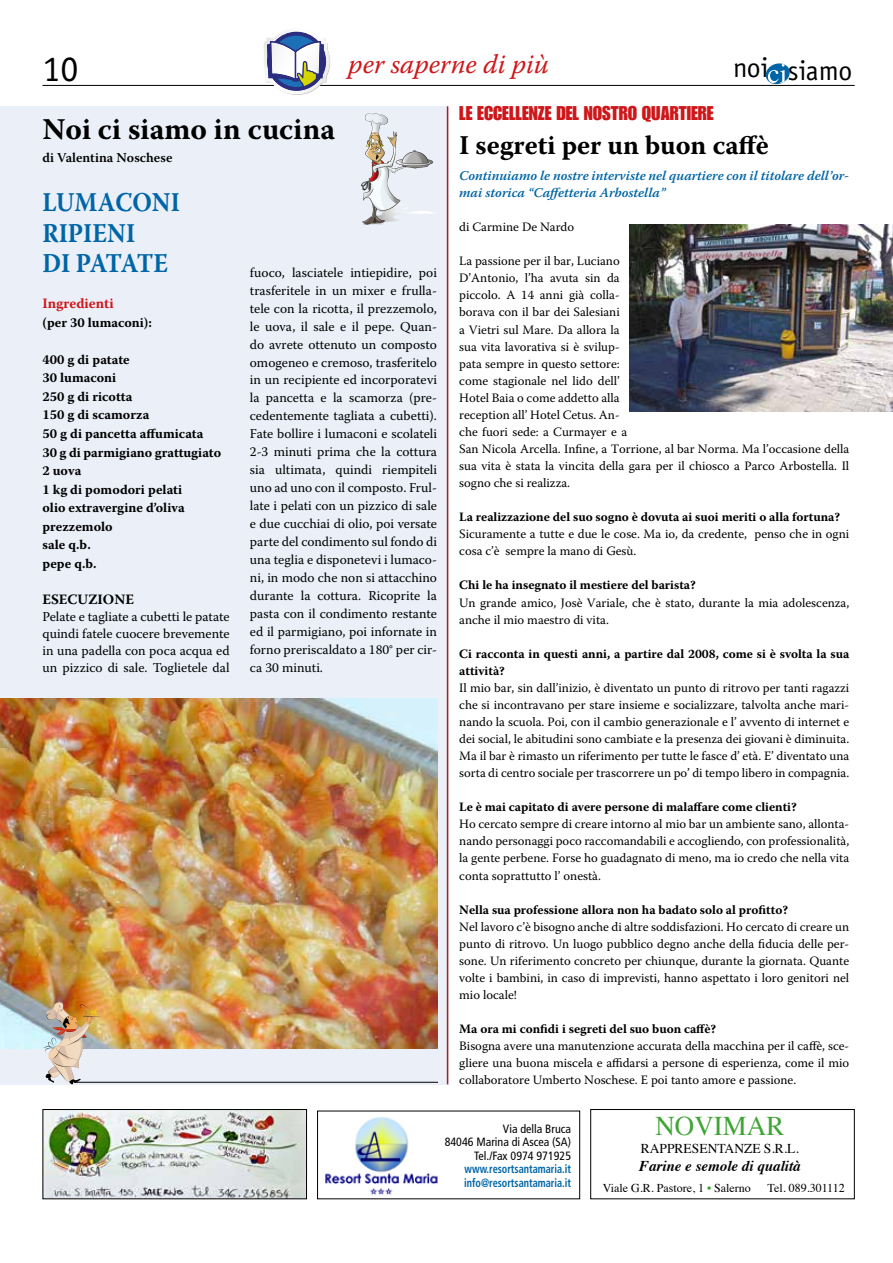
<style>
.page{position:relative;width:893px;height:1263px;background:#fff}
.page>*{position:absolute;margin:0;border:0;box-sizing:border-box;transform-origin:0 0}
.t1{font:36px "Officina Sans Std";color:#000}
.t2{font:700 30px "Warnock Pro";color:#000}
.t3{font:27.75px "Officina Sans Std";letter-spacing:-.01em;color:#000}
.t4{font:700 27px/30.6px "Warnock Pro";color:#0065a6;scale:.9 1}
.t5{font:700 27px "Warnock Pro";color:#000}
.t6{font:italic 27px "Warnock Pro";color:#cd171a}
.t7{font:27px "Times";color:#3fa535}
.t8{font:19.5px "Impact LT Std";color:#cd171a}
.t9{font:italic 700 15px "Times";color:#000}
.t10{font:700 14.25px "Warnock Pro";color:#cd171a}
.t11{font:700 14.25px "Warnock Pro";color:#000}
.t12{font:13.5px/18px "Warnock Pro";color:#000;text-align:justify}
.t13{font:700 13.5px/18.6px "Warnock Pro";color:#000}
.t14{font:italic 600 13.5px/17.1px "Warnock Pro";color:#0065a6}
.t15{font:13.5px "Times";color:#000}
.t16{font:600 13.5px "Warnock Pro";color:#000}
.t17{font:12.75px/17.1px "Warnock Pro";color:#000;text-align:justify}
.t18{font:700 12.75px/17.1px "Warnock Pro";color:#000}
.t19{font:condensed 12px/13.5px "Frutiger LT Std";color:#000;text-align:right}
.t20{font:700 condensed 12px/13.5px "Frutiger LT Std";color:#0065a6;scale:.85 1}
.t21{font:12px "Times";color:#000}
.s1{color:#3fa535}
</style>
<div class="page">
<hr style="left:43px;top:85px;width:812px;height:1px;background:#000">
<svg style="left:764px;top:63px;width:27px;height:23px"></svg>
<div style="left:0;top:106px;width:449px;height:842px;background:#eaeff8"></div>
<div style="left:0;top:938px;width:449px;height:146px;background:#eaeff8"></div>
<svg style="left:361px;top:113px;width:72px;height:112px"></svg>
<svg style="left:264px;top:30px;width:66px;height:65px"></svg>
<img style="left:45px;top:1111px;width:260px;height:86px">
<div style="left:43px;top:1109px;width:264px;height:90px;border:1px solid #000"></div>
<img style="left:325px;top:1117px;width:113px;height:78px">
<div style="left:590px;top:1109px;width:265px;height:90px;border:1px solid #000"></div>
<hr style="left:447px;top:106px;width:1px;height:978px;background:#bb1818">
<img style="left:0;top:699px;width:437px;height:349px">
<img style="left:630px;top:224px;width:263px;height:187px">
<hr style="left:74px;top:1082px;width:364px;height:1px;background:#000">
<img style="left:43px;top:1002px;width:59px;height:82px">
<h3 class="t6" style="left:348px;top:48px;width:202px">per saperne di più</h3>
<h1 class="t1" style="left:43px;top:48px;width:37px">10</h1>
<h3 class="t3" style="left:733px;top:55px;width:121px">noi siamo</h3>
<h2 class="t2" style="left:43px;top:111px;width:294px">Noi ci siamo in cucina</h2>
<p class="t16" style="left:43px;top:149px;width:131px">di Valentina Noschese</p>
<h3 class="t4" style="left:43px;top:187px;width:154px">LUMACONI<br>RIPIENI<br>DI PATATE</h3>
<p class="t10" style="left:43px;top:295px;width:73px">Ingredienti</p>
<p class="t13" style="left:43px;top:313px;width:111px">(per 30 lumaconi):</p>
<p class="t13" style="left:43px;top:350px;width:180px">400 g di patate<br>30 lumaconi<br>250 g di ricotta<br>150 g di scamorza<br>50 g di pancetta affumicata<br>30 g di parmigiano grattugiato<br>2 uova<br>1 kg di pomodori pelati<br>olio extravergine d’oliva prezzemolo<br>sale q.b.<br>pepe q.b.</p>
<p class="t11" style="left:43px;top:590px;width:93px">ESECUZIONE</p>
<p class="t12" style="left:43px;top:607px;width:189px;line-height:17.1px">Pelate e tagliate a cubetti le patate quindi fatele cuocere brevemente in una padella con poca acqua ed un pizzico di sale. Toglietele dal</p>
<p class="t12" style="left:250px;top:263px;width:189px">fuoco, lasciatele intiepidire, poi trasferitele in un mixer e frulla&shy;tele con la ricotta, il prezzemolo, le uova, il sale e il pepe. Quan&shy;do avrete ottenuto un composto omogeneo e cremoso, trasferitelo in un recipiente ed incorporatevi la pancetta e la scamorza (pre&shy;cedentemente tagliata a cubetti).<br>Fate bollire i lumaconi e scolateli 2-3 minuti prima che la cottura sia ultimata, quindi riempiteli uno ad uno con il composto. Frul&shy;late i pelati con un pizzico di sale e due cucchiai di olio, poi versate parte del condimento sul fondo di una teglia e disponetevi i lumaco&shy;ni, in modo che non si attacchino durante la cottura. Ricoprite la pasta con il condimento restante ed il parmigiano, poi infornate in forno preriscaldato a 180° per cir&shy;ca 30 minuti.</p>
<h3 class="t8" style="left:459px;top:102px;width:256px">LE ECCELLENZE DEL NOSTRO QUARTIERE</h3>
<h3 class="t5" style="left:459px;top:129px;width:311px">I segreti per un buon caffè</h3>
<p class="t14" style="left:459px;top:167px;width:391px">Continuiamo le nostre interviste nel quartiere con il titolare dell’or&shy;mai storica “Caffetteria Arbostella”</p>
<p class="t17" style="left:459px;top:218px;width:116px">di Carmine De Nardo</p>
<p class="t17" style="left:459px;top:252px;width:392px;text-align:left">La passione per il bar, Luciano<br>D’Antonio, l’ha avuta sin da<br>piccolo. A 14 anni già colla-<br>borava con il bar dei Salesiani<br>a Vietri sul Mare. Da allora la<br>sua vita lavorativa si è svilup-<br>pata sempre in questo settore:<br>come stagionale nel lido dell’<br>Hotel Baia o come addetto alla<br>reception all’ Hotel Cetus. An-<br>che fuori sede: a Curmayer e a<br>San Nicola Arcella. Infine, a Torrione, al bar Norma. Ma l’occasione della sua vita è stata la vincita della gara per il chiosco a Parco Arbostella. Il sogno che si realizza.</p>
<p class="t18" style="left:459px;top:508px;width:383px">La realizzazione del suo sogno è dovuta ai suoi meriti o alla fortuna?</p>
<p class="t17" style="left:459px;top:525px;width:392px">Sicuramente a tutte e due le cose. Ma io, da credente, penso che in ogni cosa c’è sempre la mano di Gesù.</p>
<p class="t18" style="left:459px;top:576px;width:238px">Chi le ha insegnato il mestiere del barista?</p>
<p class="t17" style="left:459px;top:594px;width:392px">Un grande amico, Josè Variale, che è stato, durante la mia adolescenza, anche il mio maestro di vita.</p>
<p class="t18" style="left:459px;top:645px;width:392px">Ci racconta in questi anni, a partire dal 2008, come si è svolta la sua attività?</p>
<p class="t17" style="left:459px;top:679px;width:392px">Il mio bar, sin dall’inizio, è diventato un punto di ritrovo per tanti ragazzi che si incontravano per stare insieme e socializzare, talvolta anche mari&shy;nando la scuola. Poi, con il cambio generazionale e l’ avvento di internet e dei social, le abitudini sono cambiate e la presenza dei giovani è diminuita.<br>Ma il bar è rimasto un riferimento per tutte le fasce d’ età. E’ diventato una sorta di centro sociale per trascorrere un po’ di tempo libero in compagnia.</p>
<p class="t18" style="left:459px;top:798px;width:339px">Le è mai capitato di avere persone di malaffare come clienti?</p>
<p class="t17" style="left:459px;top:815px;width:392px">Ho cercato sempre di creare intorno al mio bar un ambiente sano, allonta&shy;nando personaggi poco raccomandabili e accogliendo, con professionalità, la gente perbene. Forse ho guadagnato di meno, ma io credo che nella vita conta soprattutto l’ onestà.</p>
<p class="t18" style="left:459px;top:901px;width:330px">Nella sua professione allora non ha badato solo al profitto?</p>
<p class="t17" style="left:459px;top:918px;width:392px">Nel lavoro c’è bisogno anche di altre soddisfazioni. Ho cercato di creare un punto di ritrovo. Un luogo pubblico degno anche della fiducia delle per&shy;sone. Un riferimento concreto per chiunque, durante la giornata. Quante volte i bambini, in caso di imprevisti, hanno aspettato i loro genitori nel mio locale!</p>
<p class="t18" style="left:459px;top:1020px;width:259px">Ma ora mi confidi i segreti del suo buon caffè?</p>
<p class="t17" style="left:459px;top:1037px;width:392px">Bisogna avere una manutenzione accurata della macchina per il caffè, sce&shy;gliere una buona miscela e affidarsi a persone di esperienza, come il mio collaboratore Umberto Noschese. E poi tanto amore e passione.</p>
<p class="t19" style="left:445px;top:1122px;width:128px">Via della Bruca<br>84046 Marina di Ascea (SA)<br>Tel./Fax 0974 971925</p>
<p class="t20" style="left:464px;top:1162px;width:127px">www.resortsantamaria.it info@resortsantamaria.it</p>
<h3 class="t7" style="left:655px;top:1101px;width:130px">NOVIMAR</h3>
<p class="t15" style="left:641px;top:1136px;width:159px">RAPPRESENTANZE S.R.L.</p>
<p class="t9" style="left:639px;top:1152px;width:163px">Farine e semole di qualità</p>
<p class="t21" style="left:603px;top:1176px;width:150px">Viale G.R. Pastore, 1 <span class="s1">•</span> Salerno</p>
<p class="t21" style="left:767px;top:1176px;width:79px">Tel. 089.301112</p>
</div>
